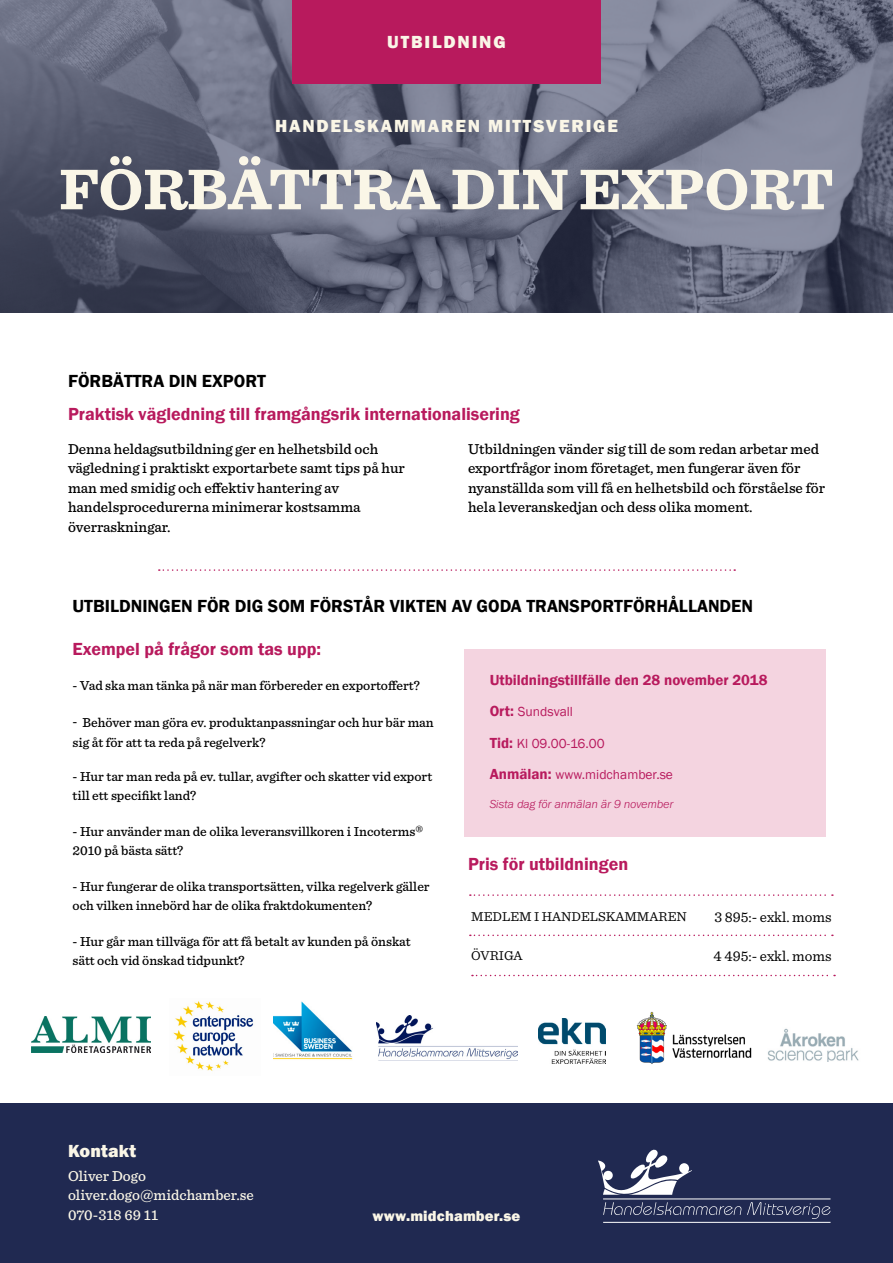
<style>
.page{position:relative;width:893px;height:1263px;background:#fff}
.page>*{position:absolute;margin:0;border:0;box-sizing:border-box;transform-origin:0 0}
.t1{font:700 60px "Sentinel";color:#faf6e7}
.t2{font:600 18px "Franklin Gothic";color:#b81a5d}
.t3{font:600 18px "Franklin Gothic";color:#000}
.t4{font:800 18px "Franklin Gothic";letter-spacing:.1em;color:#faf6e7}
.t5{font:800 18px "Franklin Gothic";letter-spacing:.01em;color:#faf6e7}
.t6{font:500 15px/19.5px "Sentinel";color:#000}
.t7{font:500 15px/19.5px "Sentinel";color:#faf6e7}
.t8{font:600 15px "Franklin Gothic";color:#b81a5d}
.t9{font:15px "Sentinel";color:#000}
.t10{font:800 15px "Franklin Gothic";letter-spacing:.01em;color:#faf6e7}
.t11{font:500 13.5px/19.5px "Sentinel";color:#000}
.t12{font:13.5px "Franklin Gothic";color:#b81a5d}
.t13{font:13.5px "Sentinel";color:#000}
.t14{font:italic 300 12px "Franklin Gothic URW";color:#b81a5d}
.s1{font-size:15px}
.s2{font-weight:600;font-size:15px}
</style>
<div class="page">
<svg style="left:0;top:0;width:893px;height:312px;background:#63677b"></svg>
<div style="left:0;top:1103px;width:893px;height:160px;background:#202951"></div>
<div style="left:292px;top:0;width:309px;height:83px;background:#b81a5d"></div>
<div style="left:464px;top:649px;width:362px;height:187px;background:#f4d4e0"></div>
<svg style="left:470px;top:894px;width:363px;height:2px"></svg>
<svg style="left:470px;top:934px;width:363px;height:2px"></svg>
<svg style="left:472px;top:975px;width:363px;height:1px"></svg>
<hr style="left:603px;top:1222px;width:227px;height:1px;background:#fff">
<svg style="left:598px;top:1150px;width:232px;height:69px"></svg>
<svg style="left:159px;top:569px;width:576px;height:2px"></svg>
<img style="left:31px;top:1016px;width:120px;height:36px">
<img style="left:173px;top:1001px;width:81px;height:70px">
<img style="left:273px;top:1001px;width:80px;height:59px">
<img style="left:376px;top:1016px;width:142px;height:43px">
<img style="left:538px;top:1018px;width:68px;height:45px">
<img style="left:636px;top:1011px;width:116px;height:53px">
<img style="left:767px;top:1028px;width:92px;height:33px">
<h2 class="t4" style="left:387px;top:30px;width:120px">UTBILDNING</h2>
<h2 class="t4" style="left:275px;top:114px;width:344px">HANDELSKAMMAREN MITTSVERIGE</h2>
<h1 class="t1" style="left:59px;top:142px;width:776px">FÖRBÄTTRA DIN EXPORT</h1>
<h2 class="t3" style="left:68px;top:370px;width:199px">FÖRBÄTTRA DIN EXPORT</h2>
<h2 class="t2" style="left:68px;top:403px;width:453px">Praktisk vägledning till framgångsrik internationalisering</h2>
<p class="t6" style="left:468px;top:438px;width:359px">Utbildningen vänder sig till de som redan arbetar med exportfrågor inom företaget, men fungerar även för nyanställda som vill få en helhetsbild och förståelse för hela leveranskedjan och dess olika moment.</p>
<p class="t6" style="left:68px;top:438px;width:338px">Denna heldagsutbildning ger en helhetsbild och vägledning i praktiskt exportarbete samt tips på hur man med smidig och effektiv hantering av handelsprocedurerna minimerar kostsamma överraskningar.</p>
<h2 class="t3" style="left:73px;top:595px;width:682px">UTBILDNINGEN FÖR DIG SOM FÖRSTÅR VIKTEN AV GODA TRANSPORTFÖRHÅLLANDEN</h2>
<h2 class="t2" style="left:73px;top:638px;width:250px">Exempel på frågor som tas upp:</h2>
<p class="t11" style="left:73px;top:675px;width:349px">- Vad ska man tänka på när man förbereder en exportoffert?</p>
<p class="t11" style="left:73px;top:712px;width:363px">- Behöver man göra ev. produktanpassningar och hur bär man sig åt för att ta reda på regelverk?</p>
<p class="t11" style="left:73px;top:766px;width:361px">- Hur tar man reda på ev. tullar, avgifter och skatter vid export till ett specifikt land?</p>
<p class="t11" style="left:73px;top:821px;width:352px">- Hur använder man de olika leveransvillkoren i Incoterms<span class="s1">®️<br></span>2010 på bästa sätt?</p>
<p class="t11" style="left:73px;top:876px;width:359px">- Hur fungerar de olika transportsätten, vilka regelverk gäller och vilken innebörd har de olika fraktdokumenten?</p>
<p class="t11" style="left:73px;top:931px;width:340px">- Hur går man tillväga för att få betalt av kunden på önskat sätt och vid önskad tidpunkt?</p>
<p class="t8" style="left:490px;top:671px;width:279px">Utbildningstillfälle den 28 november 2018</p>
<p class="t12" style="left:490px;top:703px;width:85px"><span class="s2">Ort:</span> Sundsvall</p>
<p class="t12" style="left:490px;top:735px;width:116px"><span class="s2">Tid:</span> Kl 09.00-16.00</p>
<p class="t12" style="left:490px;top:766px;width:185px"><span class="s2">Anmälan:</span> www.midchamber.se</p>
<p class="t14" style="left:490px;top:796px;width:185px">Sista dag för anmälan är 9 november</p>
<h2 class="t2" style="left:468px;top:853px;width:162px">Pris för utbildningen</h2>
<p class="t13" style="left:471px;top:906px;width:217px">MEDLEM I HANDELSKAMMAREN</p>
<p class="t13" style="left:471px;top:945px;width:53px">ÖVRIGA</p>
<p class="t9" style="left:714px;top:906px;width:119px">3 895:- exkl. moms</p>
<p class="t9" style="left:713px;top:945px;width:120px">4 495:- exkl. moms</p>
<h2 class="t5" style="left:68px;top:1139px;width:70px">Kontakt</h2>
<p class="t7" style="left:68px;top:1165px;width:187px">Oliver Dogo oliver.dogo@midchamber.se<br>070-318 69 11</p>
<p class="t10" style="left:372px;top:1206px;width:149px">www.midchamber.se</p>
</div>
